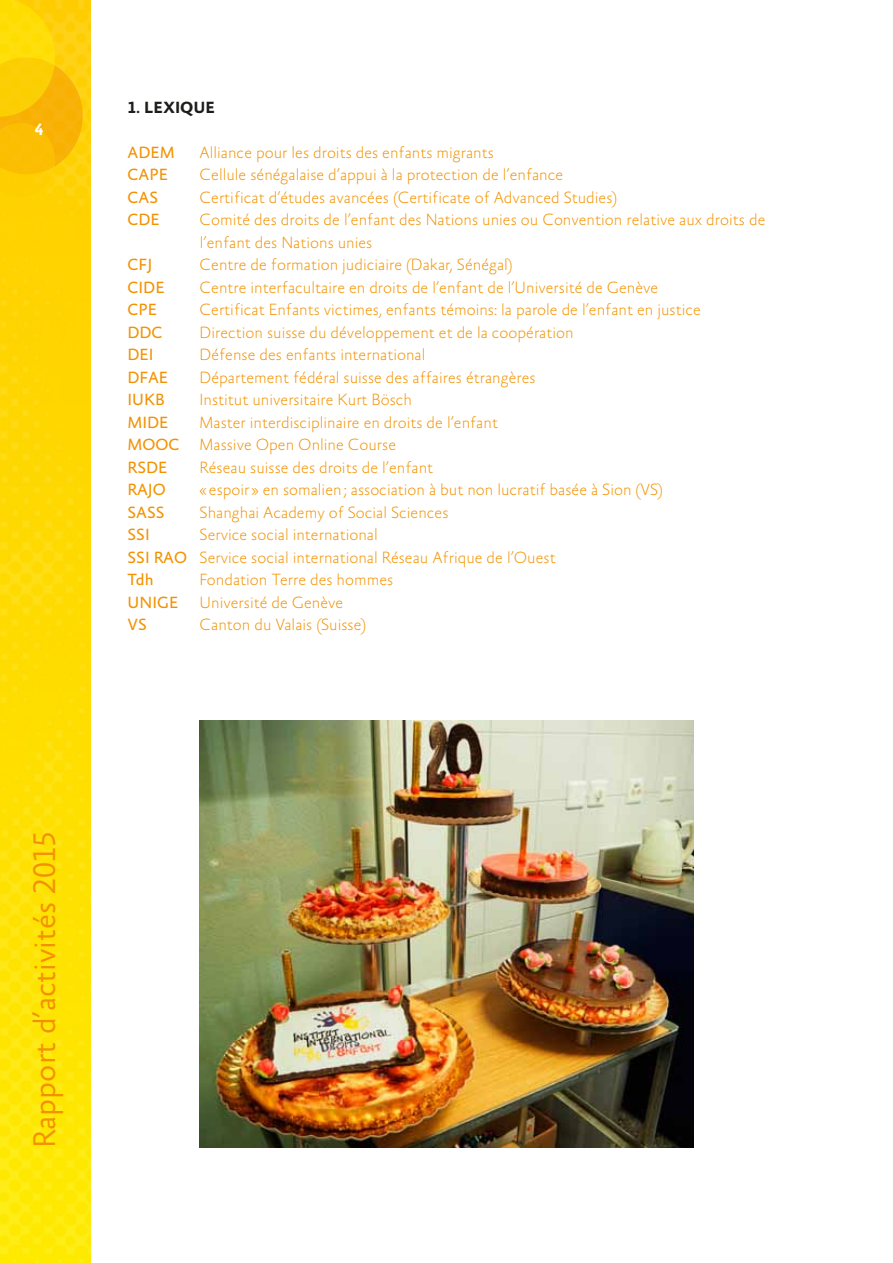
<style>
.page{position:relative;width:893px;height:1263px;background:#fff}
.page>*{position:absolute;margin:0;border:0;box-sizing:border-box;transform-origin:0 0}
.t1{font:300 31.65px "Absara Sans TF";color:#f39200}
.t2{font:100 16.5px/22.5px "Absara Sans TF";color:#f39200}
.t3{font:16.5px "Absara Sans TF";color:#f39200}
.t4{font:700 16.5px "Absara Sans TF";color:#1d1d1b}
.t5{font:700 16.5px "Absara Sans TF";color:#fff}
.s1{font-weight:400}
.s2{font-weight:100}
</style>
<div class="page">
<img style="left:0;top:0;width:91px;height:1263px">
<svg style="left:0;top:0;width:83px;height:197px;background:#fbc805"></svg>
<img style="left:200px;top:720px;width:493px;height:427px">
<p class="t5" style="left:35px;top:121px;width:10px">4</p>
<p class="t4" style="left:128px;top:98px;width:87px">1. LEXIQUE</p>
<p class="t2" style="left:128px;top:142px;width:368px"><span class="s1">ADEM</span> Alliance pour les droits des enfants migrants<br><span class="s1">CAPE</span></p>
<p class="t2" style="left:200px;top:164px;width:365px">Cellule sénégalaise d’appui à la protection de l’enfance</p>
<p class="t3" style="left:128px;top:188px;width:32px">CAS</p>
<p class="t2" style="left:200px;top:187px;width:419px">Certificat d’études avancées (Certificate of Advanced Studies)</p>
<p class="t3" style="left:128px;top:211px;width:34px">CDE</p>
<p class="t2" style="left:200px;top:209px;width:567px">Comité des droits de l’enfant des Nations unies ou Convention relative aux droits de l’enfant des Nations unies</p>
<p class="t3" style="left:128px;top:256px;width:26px">CFJ</p>
<p class="t2" style="left:200px;top:254px;width:315px">Centre de formation judiciaire (Dakar, Sénégal)</p>
<p class="t3" style="left:128px;top:278px;width:39px">CIDE</p>
<p class="t2" style="left:200px;top:277px;width:460px">Centre interfacultaire en droits de l’enfant de l’Université de Genève</p>
<p class="t3" style="left:128px;top:301px;width:31px">CPE</p>
<p class="t2" style="left:200px;top:299px;width:503px">Certificat Enfants victimes, enfants témoins: la parole de l’enfant en justice</p>
<p class="t3" style="left:128px;top:323px;width:37px">DDC</p>
<p class="t2" style="left:200px;top:322px;width:376px">Direction suisse du développement et de la coopération</p>
<p class="t3" style="left:128px;top:346px;width:28px">DEI</p>
<p class="t2" style="left:200px;top:344px;width:227px">Défense des enfants international</p>
<p class="t3" style="left:128px;top:368px;width:42px">DFAE</p>
<p class="t2" style="left:128px;top:367px;width:410px;text-indent:72px">Département fédéral suisse des affaires étrangères<br><span class="s1">IUKB</span> I nstitut universitaire Kurt Bösch<br><span class="s1">MIDE</span> M</p>
<p class="t2" style="left:128px;top:412px;width:372px;text-indent:86px">aster interdisciplinaire en droits de l’enfant<br><span class="s1">MOOC</span> Massive Open Online Course<br><span class="s1">RSDE</span> Réseau suisse des droits de l’enfant<br><span class="s1">RAJO</span></p>
<p class="t2" style="left:200px;top:479px;width:465px">« espoir » en somalien; association à but non lucratif basée à Sion (VS)</p>
<p class="t3" style="left:128px;top:504px;width:60px">SASS <span class="s2">S</span></p>
<p class="t2" style="left:208px;top:502px;width:242px">hanghai Academy of Social Sciences</p>
<p class="t3" style="left:128px;top:526px;width:52px">SSI <span class="s2">S</span></p>
<p class="t2" style="left:128px;top:524px;width:430px;text-indent:80px">ervice social international<br><span class="s1">SSI RAO</span> Service social international Réseau Afrique de l’Ouest<br><span class="s1">Tdh</span> F</p>
<p class="t2" style="left:207px;top:569px;width:188px">ondation Terre des hommes</p>
<p class="t3" style="left:128px;top:594px;width:52px">UNIGE</p>
<p class="t2" style="left:200px;top:592px;width:145px">Université de Genève</p>
<p class="t3" style="left:128px;top:616px;width:21px">VS</p>
<p class="t2" style="left:200px;top:614px;width:168px">Canton du Valais (Suisse)</p>
<h1 class="t1" style="left:28px;top:1148px;width:319px;rotate:-90deg">Rapport d’activités 2015</h1>
</div>
